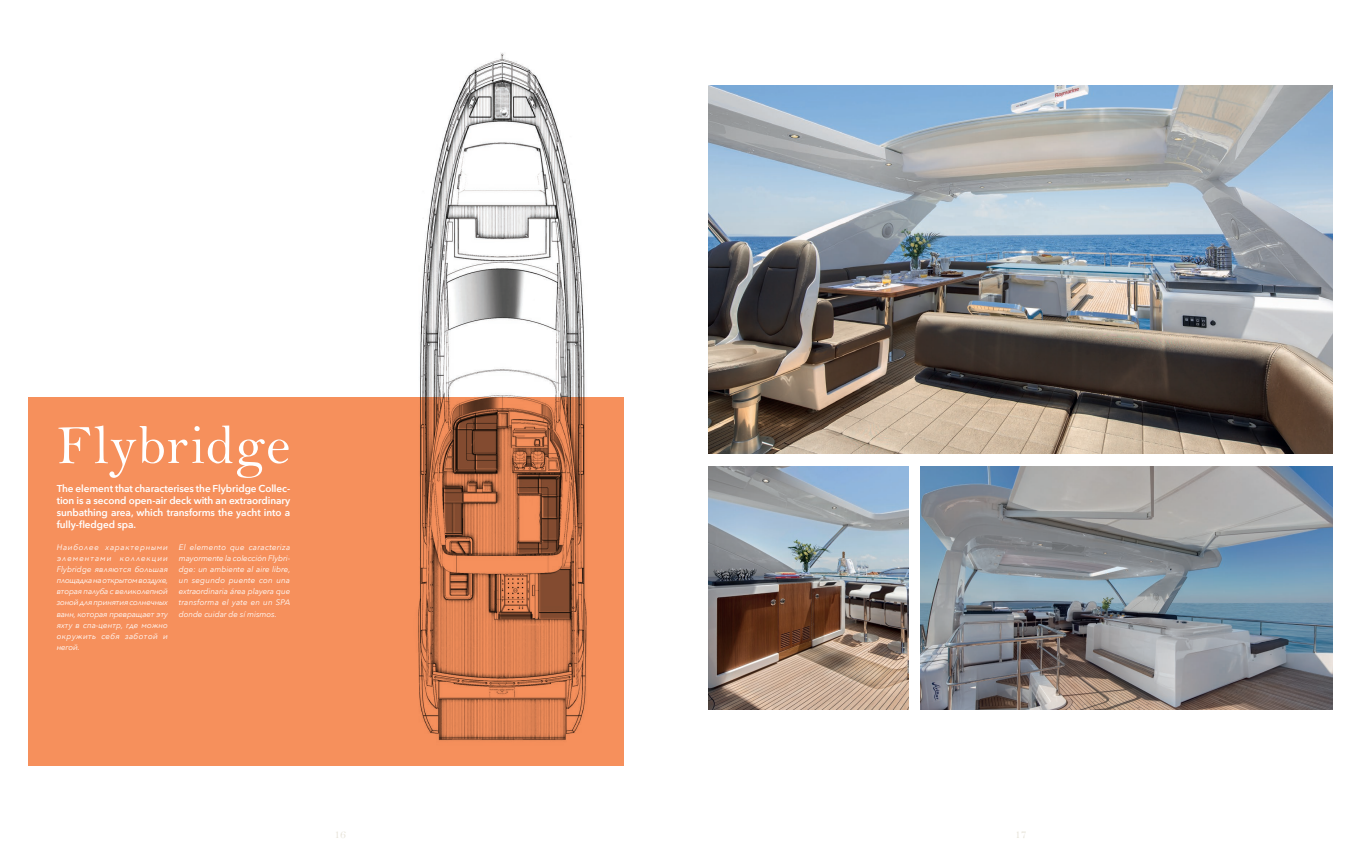
<style>
.page{position:relative;width:1361px;height:851px;background:#fff}
.page>*{position:absolute;margin:0;border:0;box-sizing:border-box;transform-origin:0 0}
.t1{font:56px "Bell";letter-spacing:.015em;color:#fff}
.t2{font:12px "Bell";color:#e6e2d7}
.t3{font:600 10px/12px "Avenir Next";letter-spacing:-.005em;color:#fff;text-align:justify}
.t4{font:italic 8px/11px "Avenir Next";color:#fff;text-align:justify}
</style>
<div class="page">
<img style="left:709px;top:85px;width:623px;height:369px">
<img style="left:709px;top:466px;width:200px;height:243px">
<img style="left:921px;top:466px;width:411px;height:243px">
<img style="left:385px;top:53px;width:234px;height:713px">
<svg style="left:28px;top:397px;width:595px;height:368px;background:#e78756"></svg>
<h1 class="t1" style="left:57px;top:412px;width:235px">Flybridge</h1>
<p class="t3" style="left:57px;top:482px;width:235px">The element that characterises the Flybridge Collec&shy;tion is a second open-air deck with an extraordinary sunbathing area, which transforms the yacht into a fully-fledged spa.</p>
<p class="t4" style="left:57px;top:541px;width:113px">Наиболее характерными элементами коллекции Flybridge являются большая площадка на открытом воздухе, вторая палуба с великолепной зоной для принятия солнечных ванн, которая превращает эту яхту в спа-центр, где можно окружить себя заботой и негой.</p>
<p class="t4" style="left:179px;top:541px;width:113px">El elemento que caracteriza mayormente la colección Flybri&shy;dge: un ambiente al aire libre, un segundo puente con una extraordinaria área playera que transforma el yate en un SPA donde cuidar de sí mismos.</p>
<h2 class="t2" style="left:334px;top:827px;width:13px">16</h2>
<h2 class="t2" style="left:1014px;top:827px;width:13px">17</h2>
</div>
